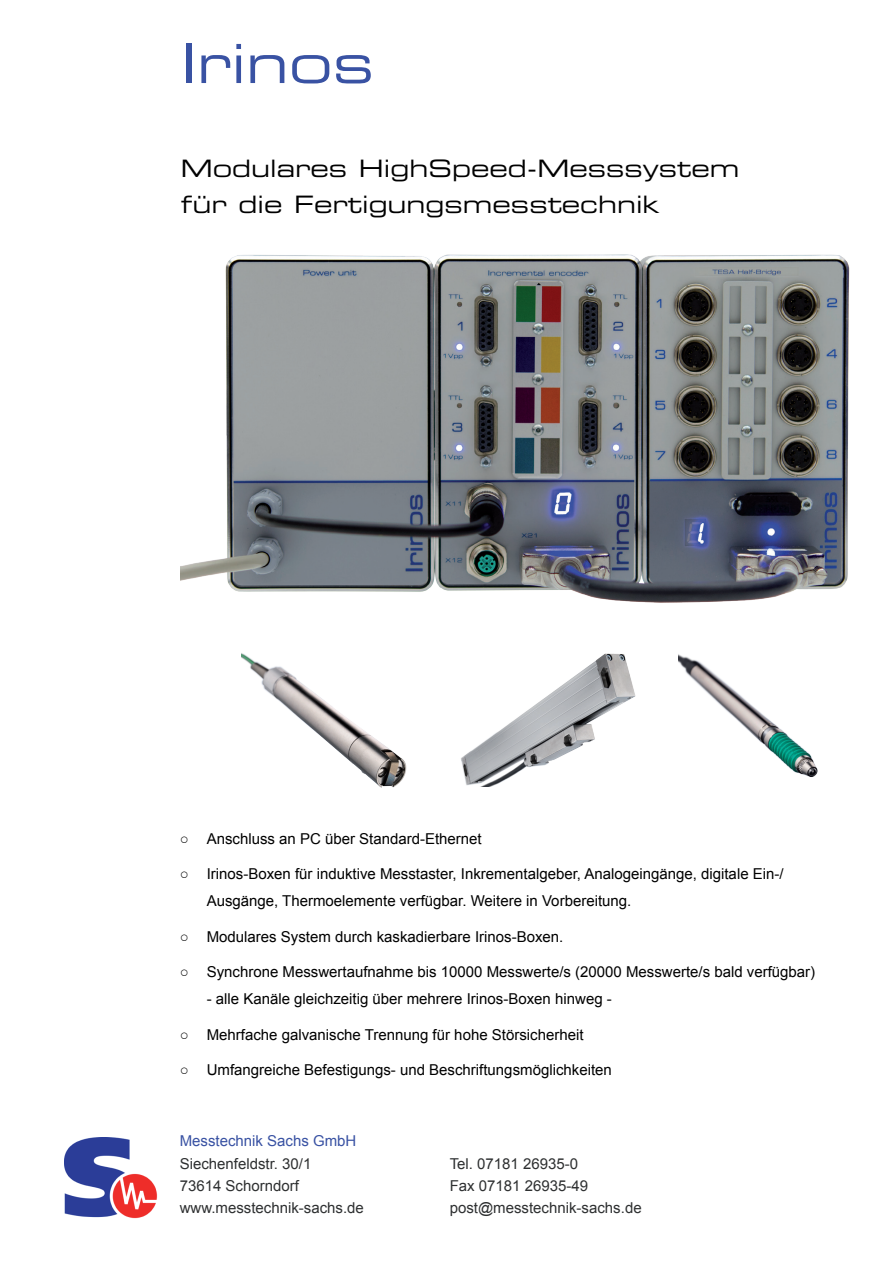
<style>
.page{position:relative;width:893px;height:1263px;background:#fff}
.page>*{position:absolute;margin:0;border:0;box-sizing:border-box;transform-origin:0 0}
.t1{font:54px "Eurostile LT Std Ex 2";color:#3952a3}
.t2{font:24px/36px "Eurostile LT Std Ex 2";color:#000}
.t3{font:15px/27px "Arial";color:#000}
.t4{font:15px "Arial";color:#2e3031}
.t5{font:15px "Arial";color:#3952a3}
</style>
<div class="page">
<img style="left:65px;top:1137px;width:93px;height:82px">
<img style="left:181px;top:254px;width:669px;height:349px">
<img style="left:678px;top:654px;width:140px;height:123px">
<img style="left:461px;top:653px;width:175px;height:133px">
<img style="left:242px;top:653px;width:165px;height:135px">
<h1 class="t1" style="left:181px;top:27px;width:195px">Irinos</h1>
<h2 class="t2" style="left:181px;top:150px;width:560px">Modulares HighSpeed-Messsystem für die Fertigungsmesstechnik</h2>
<p class="t3" style="left:180px;top:825px;width:304px">○ Anschluss an PC über Standard-Ethernet</p>
<p class="t3" style="left:207px;top:861px;width:578px;text-indent:-27px">○ Irinos-Boxen für induktive Messtaster, Inkrementalgeber, Analogeingänge, digitale Ein-/<br>Ausgänge, Thermoelemente verfügbar. Weitere in Vorbereitung.</p>
<p class="t3" style="left:180px;top:923px;width:385px">○ Modulares System durch kaskadierbare Irinos-Boxen.</p>
<p class="t3" style="left:180px;top:959px;width:637px">○ Synchrone Messwertaufnahme bis 10000 Messwerte/s (20000 Messwerte/s bald verfügbar)</p>
<p class="t3" style="left:207px;top:986px;width:407px">- alle Kanäle gleichzeitig über mehrere Irinos-Boxen hinweg -</p>
<p class="t3" style="left:180px;top:1021px;width:405px">○ Mehrfache galvanische Trennung für hohe Störsicherheit</p>
<p class="t3" style="left:180px;top:1057px;width:434px">○ Umfangreiche Befestigungs- und Beschriftungsmöglichkeiten</p>
<p class="t5" style="left:180px;top:1131px;width:178px">Messtechnik Sachs GmbH</p>
<p class="t4" style="left:180px;top:1153px;width:133px">Siechenfeldstr. 30/1</p>
<p class="t4" style="left:450px;top:1153px;width:130px">Tel. 07181 26935-0</p>
<p class="t4" style="left:180px;top:1176px;width:121px">73614 Schorndorf</p>
<p class="t4" style="left:450px;top:1176px;width:140px">Fax 07181 26935-49</p>
<p class="t4" style="left:180px;top:1198px;width:186px">www.messtechnik-sachs.de</p>
<p class="t4" style="left:450px;top:1198px;width:193px">post@messtechnik-sachs.de</p>
</div>
